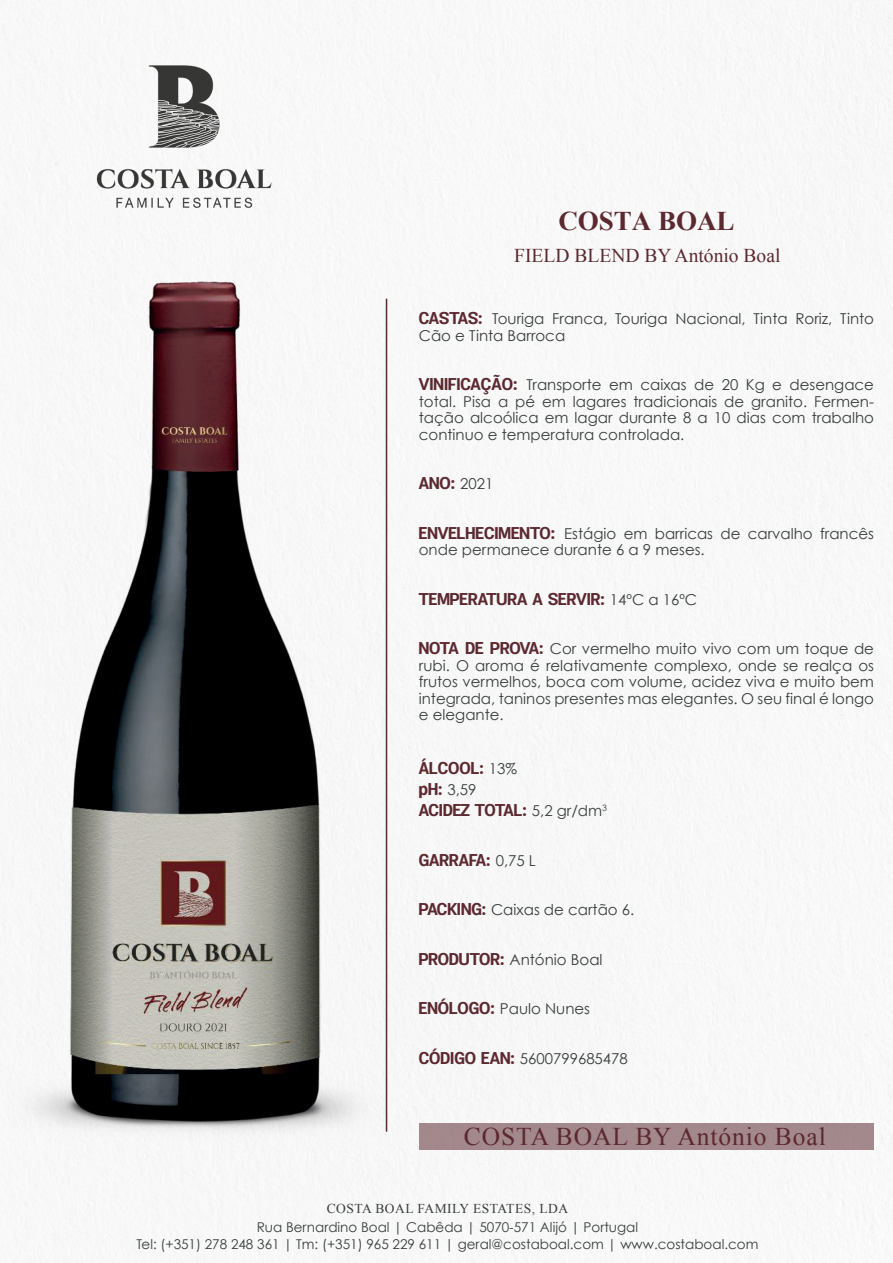
<style>
.page{position:relative;width:893px;height:1263px;background:#f8f8f8}
.page>*{position:absolute;margin:0;border:0;box-sizing:border-box;transform-origin:0 0}
.t1{font:700 27px "Times New Roman";color:#5b292f}
.t2{font:25.5px "Times New Roman";letter-spacing:.035em;color:#5b292f}
.t3{font:19.5px "Times New Roman";color:#5b292f}
.t4{font:15px/16.5px "Century Gothic";color:#393d3d}
.t5{font:700 15px "Specify PERSONAL Normal";color:#5b292f}
.t6{font:13.5px/16.5px "Century Gothic";color:#393d3d;text-align:center}
.t7{font:13.5px "Times New Roman";letter-spacing:.035em;color:#393d3d}
.s1{font-family:"Specify PERSONAL Normal";font-weight:700;color:#5b292f}
.s2{font-family:"Century Gothic";font-weight:400;color:#393d3d}
</style>
<div class="page">
<img style="left:96px;top:65px;width:176px;height:143px">
<div style="left:419px;top:1123px;width:455px;height:27px;background:#a3888c"></div>
<img style="left:34px;top:281px;width:354px;height:852px">
<h1 class="t1" style="left:558px;top:203px;width:178px">COSTA BOAL</h1>
<h3 class="t3" style="left:514px;top:242px;width:268px">FIELD BLEND BY António Boal</h3>
<p class="t4" style="left:419px;top:310px;width:457px"><span class="s1">CASTAS:</span> Touriga Franca, Touriga Nacional, Tinta Roriz, Tinto<br>Cão e Tinta Barroca</p>
<p class="t4" style="left:419px;top:376px;width:457px;text-align:justify"><span class="s1">VINIFICAÇÃO:</span> Transporte em caixas de 20 Kg e desengace total. Pisa a pé em lagares tradicionais de granito. Fermen&shy;tação alcoólica em lagar durante 8 a 10 dias com trabalho continuo e temperatura controlada.</p>
<p class="t5" style="left:419px;top:473px;width:76px">ANO: <span class="s2">2021</span></p>
<p class="t4" style="left:419px;top:525px;width:457px"><span class="s1">ENVELHECIMENTO:</span> Estágio em barricas de carvalho francês onde permanece durante 6 a 9 meses.</p>
<p class="t5" style="left:419px;top:589px;width:280px">TEMPERATURA A SERVIR: <span class="s2">14ºC a 16ºC</span></p>
<p class="t4" style="left:419px;top:640px;width:457px;text-align:justify"><span class="s1">NOTA DE PROVA:</span> Cor vermelho muito vivo com um toque de rubi. O aroma é relativamente complexo, onde se realça os frutos vermelhos, boca com volume, acidez viva e muito bem integrada, taninos presentes mas elegantes. O seu final é longo e elegante.</p>
<p class="t5" style="left:419px;top:758px;width:100px">ÁLCOOL: <span class="s2">13%</span></p>
<p class="t4" style="left:419px;top:781px;width:59px"><span class="s1">pH:</span> 3,59</p>
<p class="t5" style="left:419px;top:800px;width:190px">ACIDEZ TOTAL: <span class="s2">5,2 gr/dm</span><sup>3</sup></p>
<p class="t5" style="left:419px;top:850px;width:119px">GARRAFA: <span class="s2">0,75 L</span></p>
<p class="t4" style="left:419px;top:901px;width:217px"><span class="s1">PACKING:</span> Caixas de cartão 6.</p>
<p class="t4" style="left:419px;top:951px;width:185px"><span class="s1">PRODUTOR:</span> António Boal</p>
<p class="t4" style="left:419px;top:1000px;width:173px"><span class="s1">ENÓLOGO:</span> Paulo Nunes</p>
<p class="t4" style="left:419px;top:1050px;width:211px"><span class="s1">CÓDIGO EAN:</span> 5600799685478</p>
<h2 class="t2" style="left:464px;top:1119px;width:363px">COSTA BOAL BY António Boal</h2>
<p class="t7" style="left:327px;top:1199px;width:243px">COSTA BOAL FAMILY ESTATES, LDA</p>
<p class="t6" style="left:136px;top:1219px;width:623px">Rua Bernardino Boal | Cabêda | 5070-571 Alijó | Portugal<br>Tel: (+351) 278 248 361 | Tm: (+351) 965 229 611 | geral@costaboal.com | www.costaboal.com</p>
</div>
